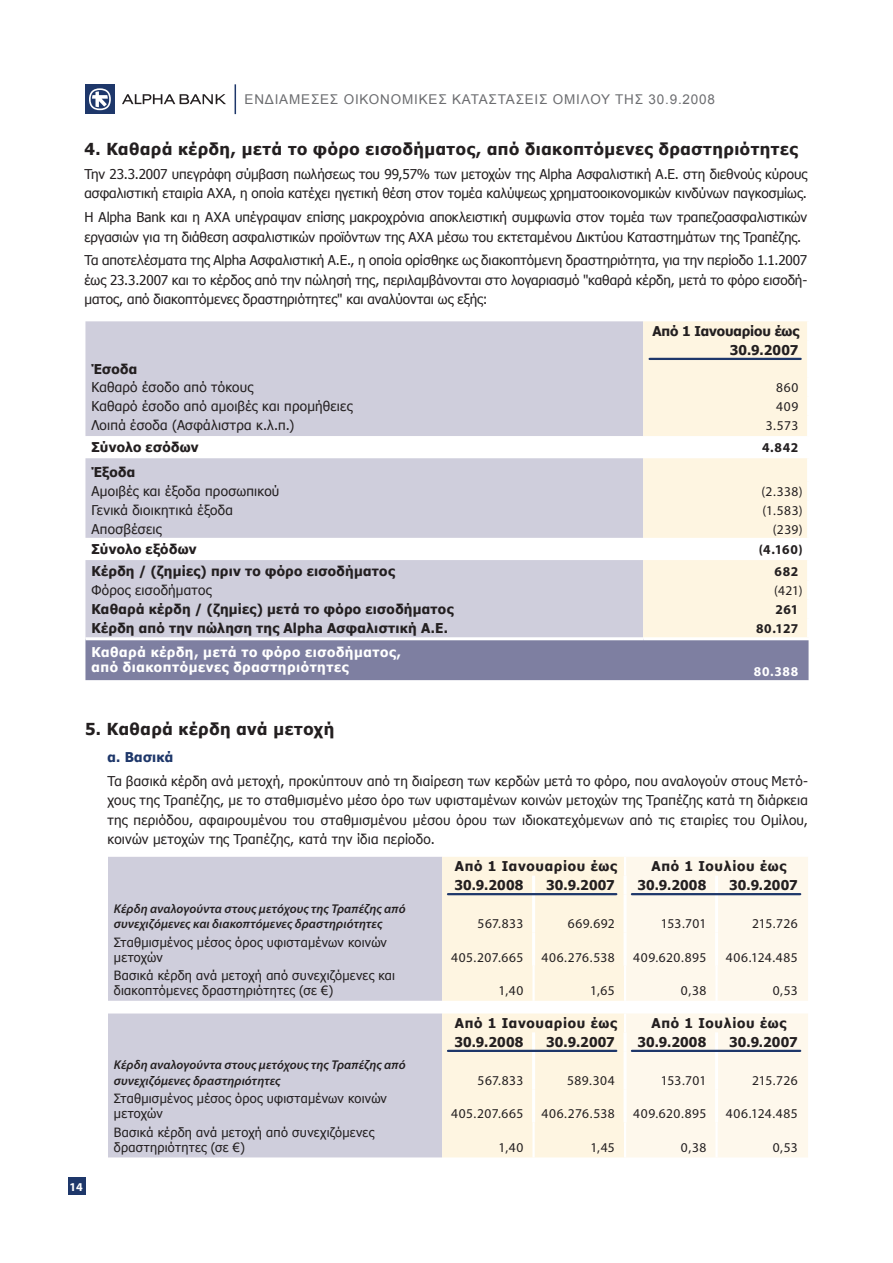
<style>
.page{position:relative;width:893px;height:1263px;background:#fff}
.page>*{position:absolute;margin:0;border:0;box-sizing:border-box;transform-origin:0 0}
.t1{font:700 16.5px "Tahoma";letter-spacing:.035em;color:#231f20}
.t2{font:13.5px/19.5px "Tahoma";color:#231f20;text-align:justify}
.t3{font:700 13.5px "Tahoma";letter-spacing:.02em;color:#231f20}
.t4{font:13.5px "Myriad Pro";letter-spacing:.03em;color:#231f20}
.t5{font:13.5px "Tahoma";letter-spacing:.02em;color:#231f20}
.t6{font:700 13.5px/15px "Tahoma";letter-spacing:.045em;color:#fff}
.t7{font:700 13.5px "Tahoma";letter-spacing:.05em;color:#231f20}
.t8{font:13.5px "Arial";letter-spacing:.06em;color:#6c6d70}
.t9{font:700 13.5px/18.9px "Tahoma";letter-spacing:-.01em;color:#231f20;text-align:right}
.t10{font:700 13.5px "Myriad Pro";letter-spacing:.04em;color:#231f20}
.t11{font:13.5px "Tahoma";letter-spacing:.025em;color:#231f20}
.t12{font:700 13.5px "Tahoma";letter-spacing:.02em;color:#1e376a}
.t13{font:700 13.5px "Myriad Pro";color:#fff}
.t14{font:12.75px/15px "Tahoma";letter-spacing:.02em;color:#231f20}
.t15{font:italic 600 12.75px/15.8px "Myriad Pro";letter-spacing:.01em;color:#231f20}
.t16{font:700 12px "Myriad Pro";color:#fff}
</style>
<div class="page">
<div style="left:68px;top:1178px;width:17px;height:17px;background:#1e376a"></div>
<div style="left:85px;top:84px;width:30px;height:30px;background:#1e376a"></div>
<svg style="left:89px;top:88px;width:22px;height:22px"></svg>
<svg style="left:91px;top:90px;width:18px;height:19px"></svg>
<svg style="left:92px;top:91px;width:16px;height:16px"></svg>
<svg style="left:122px;top:94px;width:104px;height:10px"></svg>
<hr style="left:235px;top:84px;width:1px;height:30px;background:#1e376a">
<div style="left:108px;top:857px;width:334px;height:144px;background:#cfcedc"></div>
<svg style="left:442px;top:857px;width:366px;height:144px;background:#fdf6e6"></svg>
<hr style="left:448px;top:893px;width:168px;height:2px;background:#1e376a">
<hr style="left:632px;top:893px;width:168px;height:2px;background:#1e376a">
<div style="left:108px;top:1013px;width:334px;height:144px;background:#cfcedc"></div>
<svg style="left:442px;top:1013px;width:366px;height:144px;background:#fdf6e6"></svg>
<hr style="left:448px;top:1050px;width:168px;height:2px;background:#1e376a">
<hr style="left:632px;top:1050px;width:168px;height:2px;background:#1e376a">
<svg style="left:85px;top:321px;width:558px;height:316px;background:#d5d5e1"></svg>
<svg style="left:643px;top:321px;width:164px;height:316px;background:#fdf6e5"></svg>
<div style="left:85px;top:640px;width:723px;height:40px;background:#7e7fa1"></div>
<hr style="left:650px;top:358px;width:151px;height:2px;background:#1e376a">
<p class="t8" style="left:245px;top:91px;width:472px">ΕΝΔΙΑΜΕΣΕΣ ΟΙΚΟΝΟΜΙΚΕΣ ΚΑΤΑΣΤΑΣΕΙΣ ΟΜΙΛΟΥ ΤΗΣ 30.9.2008</p>
<p class="t1" style="left:84px;top:137px;width:715px">4. Καθαρά κέρδη, μετά το φόρο εισοδήματος, από διακοπτόμενες δραστηριότητες</p>
<p class="t2" style="left:84px;top:163px;width:724px">Την 23.3.2007 υπεγράφη σύμβαση πωλήσεως του 99,57% των μετοχών της Alpha Ασφαλιστική Α.Ε. στη διεθνούς κύρους ασφαλιστική εταιρία ΑΧΑ, η οποία κατέχει ηγετική θέση στον τομέα καλύψεως χρηματοοικονομικών κινδύνων παγκοσμίως.</p>
<p class="t2" style="left:84px;top:207px;width:724px">Η Alpha Bank και η ΑΧΑ υπέγραψαν επίσης μακροχρόνια αποκλειστική συμφωνία στον τομέα των τραπεζοασφαλιστικών εργασιών για τη διάθεση ασφαλιστικών προϊόντων της ΑΧΑ μέσω του εκτεταμένου Δικτύου Καταστημάτων της Τραπέζης.</p>
<p class="t2" style="left:84px;top:250px;width:724px">Tα αποτελέσματα της Alpha Ασφαλιστική Α.Ε., η οποία ορίσθηκε ως διακοπτόμενη δραστηριότητα, για την περίοδο 1.1.2007 έως 23.3.2007 και το κέρδος από την πώλησή της, περιλαμβάνονται στο λογαριασμό "καθαρά κέρδη, μετά το φόρο εισοδή&shy;ματος, από διακοπτόμενες δραστηριότητες" και αναλύονται ως εξής:</p>
<p class="t9" style="left:652px;top:321px;width:148px">Από 1 Ιανουαρίου έως<br>30.9.2007</p>
<p class="t3" style="left:91px;top:359px;width:48px">Έσοδα</p>
<p class="t5" style="left:91px;top:378px;width:163px">Καθαρό έσοδο από τόκους</p>
<p class="t4" style="left:776px;top:380px;width:24px">860</p>
<p class="t5" style="left:91px;top:397px;width:263px">Καθαρό έσοδο από αμοιβές και προμήθειες</p>
<p class="t4" style="left:776px;top:398px;width:24px">409</p>
<p class="t5" style="left:91px;top:416px;width:204px">Λοιπά έσοδα (Ασφάλιστρα κ.λ.π.)</p>
<p class="t4" style="left:766px;top:417px;width:34px">3.573</p>
<p class="t3" style="left:91px;top:438px;width:109px">Σύνολο εσόδων</p>
<p class="t10" style="left:762px;top:439px;width:38px">4.842</p>
<p class="t3" style="left:91px;top:463px;width:45px">Έξοδα</p>
<p class="t5" style="left:91px;top:482px;width:189px">Αμοιβές και έξοδα προσωπικού</p>
<p class="t4" style="left:761px;top:483px;width:43px">(2.338)</p>
<p class="t5" style="left:91px;top:501px;width:143px">Γενικά διοικητικά έξοδα</p>
<p class="t4" style="left:762px;top:502px;width:42px">(1.583)</p>
<p class="t11" style="left:91px;top:520px;width:72px">Αποσβέσεις</p>
<p class="t4" style="left:773px;top:521px;width:31px">(239)</p>
<p class="t3" style="left:91px;top:540px;width:107px">Σύνολο εξόδων</p>
<p class="t10" style="left:759px;top:541px;width:45px">(4.160)</p>
<p class="t3" style="left:91px;top:562px;width:305px">Κέρδη / (ζημίες) πριν το φόρο εισοδήματος</p>
<p class="t10" style="left:775px;top:563px;width:25px">682</p>
<p class="t5" style="left:91px;top:581px;width:122px">Φόρος εισοδήματος</p>
<p class="t4" style="left:774px;top:582px;width:30px">(421)</p>
<p class="t3" style="left:91px;top:600px;width:364px">Καθαρά κέρδη / (ζημίες) μετά το φόρο εισοδήματος</p>
<p class="t10" style="left:775px;top:601px;width:24px">261</p>
<p class="t3" style="left:91px;top:618px;width:358px">Κέρδη από την πώληση της Alpha Ασφαλιστική Α.Ε.</p>
<p class="t10" style="left:756px;top:619px;width:44px">80.127</p>
<p class="t6" style="left:91px;top:644px;width:311px">Καθαρά κέρδη, μετά το φόρο εισοδήματος, από διακοπτόμενες δραστηριότητες</p>
<p class="t13" style="left:754px;top:663px;width:46px">80.388</p>
<p class="t1" style="left:85px;top:718px;width:251px">5. Καθαρά κέρδη ανά μετοχή</p>
<p class="t12" style="left:108px;top:747px;width:67px">α. Βασικά</p>
<p class="t2" style="left:108px;top:770px;width:702px">Τα βασικά κέρδη ανά μετοχή, προκύπτουν από τη διαίρεση των κερδών μετά το φόρο, που αναλογούν στους Μετό&shy;χους της Τραπέζης, με το σταθμισμένο μέσο όρο των υφισταμένων κοινών μετοχών της Τραπέζης κατά τη διάρκεια της περιόδου, αφαιρουμένου του σταθμισμένου μέσου όρου των ιδιοκατεχόμενων από τις εταιρίες του Ομίλου, κοινών μετοχών της Τραπέζης, κατά την ίδια περίοδο.</p>
<p class="t7" style="left:455px;top:857px;width:164px">Από 1 Ιανουαρίου έως</p>
<p class="t7" style="left:652px;top:857px;width:136px">Από 1 Ιουλίου έως</p>
<p class="t3" style="left:454px;top:876px;width:70px">30.9.2008</p>
<p class="t3" style="left:546px;top:876px;width:70px">30.9.2007</p>
<p class="t3" style="left:637px;top:876px;width:70px">30.9.2008</p>
<p class="t3" style="left:729px;top:876px;width:70px">30.9.2007</p>
<p class="t15" style="left:114px;top:900px;width:293px">Κέρδη αναλογούντα στους μετόχους της Τραπέζης από συνεχιζόμενες και διακοπτόμενες δραστηριότητες</p>
<p class="t4" style="left:478px;top:915px;width:47px">567.833</p>
<p class="t4" style="left:568px;top:915px;width:49px">669.692</p>
<p class="t4" style="left:661px;top:915px;width:47px">153.701</p>
<p class="t4" style="left:752px;top:915px;width:47px">215.726</p>
<p class="t16" style="left:70px;top:1179px;width:15px">14</p>
<p class="t14" style="left:114px;top:934px;width:275px">Σταθμισμένος μέσος όρος υφισταμένων κοινών μετοχών</p>
<p class="t14" style="left:114px;top:967px;width:283px">Βασικά κέρδη ανά μετοχή από συνεχιζόμενες και διακοπτόμενες δραστηριότητες (σε €)</p>
<p class="t15" style="left:114px;top:1057px;width:293px">Κέρδη αναλογούντα στους μετόχους της Τραπέζης από συνεχιζόμενες δραστηριότητες</p>
<p class="t14" style="left:114px;top:1090px;width:275px">Σταθμισμένος μέσος όρος υφισταμένων κοινών μετοχών</p>
<p class="t14" style="left:114px;top:1124px;width:262px">Βασικά κέρδη ανά μετοχή από συνεχιζόμενες δραστηριότητες (σε €)</p>
<p class="t4" style="left:451px;top:949px;width:74px">405.207.665</p>
<p class="t4" style="left:541px;top:949px;width:75px">406.276.538</p>
<p class="t4" style="left:633px;top:949px;width:75px">409.620.895</p>
<p class="t4" style="left:726px;top:949px;width:74px">406.124.485</p>
<p class="t4" style="left:498px;top:982px;width:26px">1,40</p>
<p class="t4" style="left:590px;top:982px;width:26px">1,65</p>
<p class="t4" style="left:681px;top:982px;width:27px">0,38</p>
<p class="t4" style="left:773px;top:982px;width:27px">0,53</p>
<p class="t7" style="left:455px;top:1014px;width:164px">Από 1 Ιανουαρίου έως</p>
<p class="t7" style="left:652px;top:1014px;width:136px">Από 1 Ιουλίου έως</p>
<p class="t3" style="left:454px;top:1032px;width:70px">30.9.2008</p>
<p class="t3" style="left:546px;top:1032px;width:70px">30.9.2007</p>
<p class="t3" style="left:637px;top:1032px;width:70px">30.9.2008</p>
<p class="t3" style="left:729px;top:1032px;width:70px">30.9.2007</p>
<p class="t4" style="left:478px;top:1072px;width:47px">567.833</p>
<p class="t4" style="left:567px;top:1072px;width:49px">589.304</p>
<p class="t4" style="left:661px;top:1072px;width:47px">153.701</p>
<p class="t4" style="left:752px;top:1072px;width:47px">215.726</p>
<p class="t4" style="left:451px;top:1105px;width:74px">405.207.665</p>
<p class="t4" style="left:541px;top:1105px;width:75px">406.276.538</p>
<p class="t4" style="left:633px;top:1105px;width:75px">409.620.895</p>
<p class="t4" style="left:726px;top:1105px;width:74px">406.124.485</p>
<p class="t4" style="left:498px;top:1139px;width:26px">1,40</p>
<p class="t4" style="left:590px;top:1139px;width:26px">1,45</p>
<p class="t4" style="left:681px;top:1139px;width:27px">0,38</p>
<p class="t4" style="left:773px;top:1139px;width:27px">0,53</p>
</div>
